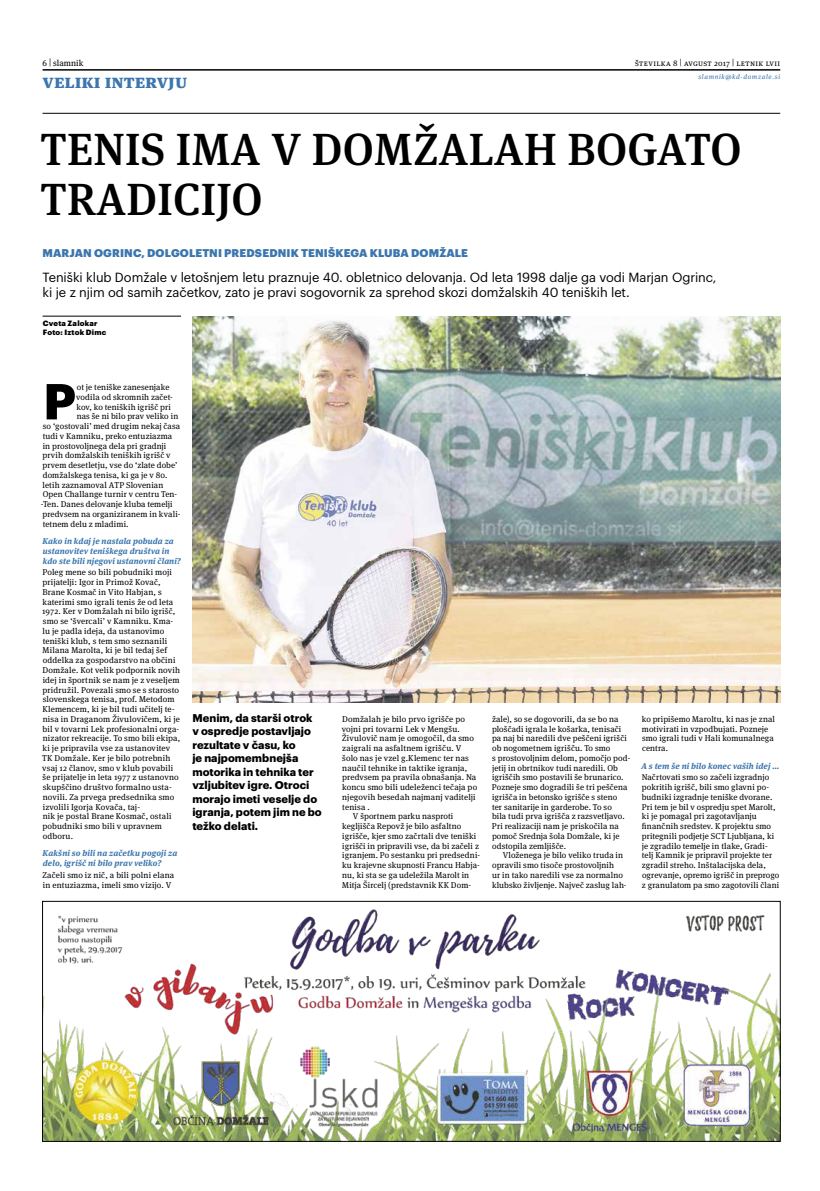
<style>
.page{position:relative;width:820px;height:1191px;background:#fff}
.page>*{position:absolute;margin:0;border:0;box-sizing:border-box;transform-origin:0 0}
.t1{font:700 49.4px "Graphik";color:#000}
.t2{font:500 45px/50px "Meta Serif Pro";letter-spacing:.01em;color:#000}
.t3{font:900 18px "Meta Serif Pro";color:#3b76ae}
.t4{font:13px/15px "Graphik";letter-spacing:-.01em;color:#000}
.t5{font:700 11px/13.5px "Graphik";letter-spacing:.005em;color:#000}
.t6{font:900 11px "Graphik";letter-spacing:.01em;color:#3b76ae}
.t7{font:8.7px "Meta Serif Pro";color:#000}
.t8{font:8.5px/9.7px "Meta Serif Pro";letter-spacing:.01em;color:#000}
.t9{font:italic 700 8.5px/9.7px "Meta Serif Pro";letter-spacing:.01em;color:#3b76ae}
.t10{font:8.2px "Meta Serif Pro";letter-spacing:.045em;color:#000}
.t11{font:900 7.5px/9.8px "Graphik";letter-spacing:.025em;color:#000}
.t12{font:italic 6.8px "Meta Serif Pro";letter-spacing:.09em;color:#3b76ae}
</style>
<div class="page">
<hr style="left:43px;top:69px;width:737px;height:2px;background:#000">
<hr style="left:43px;top:113px;width:737px;height:1px;background:#000">
<hr style="left:43px;top:316px;width:138px;height:1px;background:#000">
<img style="left:192px;top:316px;width:588px;height:386px">
<img style="left:44px;top:909px;width:734px;height:230px">
<div style="left:42px;top:901px;width:738px;height:240px;border:1px solid #000"></div>
<p class="t7" style="left:43px;top:56px;width:42px">6 | slamnik</p>
<p class="t10" style="left:634px;top:57px;width:147px">številka 8 | avgust 2017 | letnik lvii</p>
<p class="t12" style="left:698px;top:71px;width:83px">slamnik@kd-domzale.si</p>
<h3 class="t3" style="left:43px;top:67px;width:146px">veliki intervju</h3>
<h2 class="t2" style="left:40px;top:121px;width:702px">TENIS IMA V DOMŽALAH BOGATO<br>TRADICIJO</h2>
<p class="t6" style="left:43px;top:244px;width:427px">MARJAN OGRINC, DOLGOLETNI PREDSEDNIK TENIŠKEGA KLUBA DOMŽALE</p>
<h3 class="t4" style="left:43px;top:268px;width:675px">Teniški klub Domžale v letošnjem letu praznuje 40. obletnico delovanja. Od leta 1998 dalje ga vodi Marjan Ogrinc, ki je z njim od samih začetkov, zato je pravi sogovornik za sprehod skozi domžalskih 40 teniških let.</h3>
<p class="t11" style="left:43px;top:317px;width:65px">Cveta Zalokar<br>Foto: Iztok Dimc</p>
<h1 class="t1" style="left:43px;top:363px;width:34px">P</h1>
<p class="t8" style="left:77px;top:382px;width:94px">ot je teniške zanesenjake</p>
<p class="t8" style="left:76px;top:392px;width:98px">vodila od skromnih začet-</p>
<p class="t8" style="left:77px;top:401px;width:96px">kov, ko teniških igrišč pri</p>
<p class="t8" style="left:77px;top:411px;width:103px">nas še ni bilo prav veliko in</p>
<p class="t8" style="left:43px;top:421px;width:139px">so ‘gostovali’ med drugim nekaj časa</p>
<p class="t8" style="left:43px;top:431px;width:131px">tudi v Kamniku, preko entuziazma</p>
<p class="t8" style="left:43px;top:440px;width:125px">in prostovoljnega dela pri gradnji</p>
<p class="t8" style="left:43px;top:450px;width:129px">prvih domžalskih teniških igrišč v</p>
<p class="t8" style="left:43px;top:460px;width:136px">prvem desetletju, vse do ‘zlate dobe’</p>
<p class="t8" style="left:43px;top:470px;width:126px">domžalskega tenisa, ki ga je v 80.</p>
<p class="t8" style="left:43px;top:479px;width:122px">letih zaznamoval ATP Slovenian</p>
<p class="t8" style="left:43px;top:489px;width:136px">Open Challange turnir v centru Ten-</p>
<p class="t8" style="left:41px;top:499px;width:133px">-Ten. Danes delovanje kluba temelji</p>
<p class="t8" style="left:43px;top:509px;width:139px">predvsem na organiziranem in kvali-</p>
<p class="t8" style="left:43px;top:518px;width:87px">tetnem delu z mladimi.</p>
<p class="t9" style="left:43px;top:535px;width:140px">Kako in kdaj je nastala pobuda za ustanovitev teniškega društva in kdo ste bili njegovi ustanovni člani?</p>
<p class="t8" style="left:42px;top:567px;width:140px">Poleg mene so bili pobudniki moji prijatelji: Igor in Primož Kovač, Brane Kosmač in Vito Habjan, s katerimi smo igrali tenis že od leta 1972. Ker v Domžalah ni bilo igrišč, smo se ‘švercali’ v Kamniku. Kma&shy;lu je padla ideja, da ustanovimo teniški klub, s tem smo seznanili Milana Marolta, ki je bil tedaj šef oddelka za gospodarstvo na občini Domžale. Kot velik podpornik novih idej in športnik se nam je z veseljem pridružil. Povezali smo se s starosto slovenskega tenisa, prof. Metodom Klemencem, ki je bil tudi učitelj te&shy;nisa in Draganom Živulovičem, ki je bil v tovarni Lek profesionalni orga&shy;nizator rekreacije. To smo bili ekipa, ki je pripravila vse za ustanovitev TK Domžale. Ker je bilo potrebnih vsaj 12 članov, smo v klub povabili še prijatelje in leta 1977 z ustanovno skupščino društvo formalno usta&shy;novili. Za prvega predsednika smo izvolili Igorja Kovača, taj-<br>nik je postal Brane Kosmač, ostali pobudniki smo bili v upravnem odboru.</p>
<p class="t9" style="left:43px;top:847px;width:136px">Kakšni so bili na začetku pogoji za delo, igrišč ni bilo prav veliko?</p>
<p class="t8" style="left:43px;top:869px;width:133px">Začeli smo iz nič, a bili polni elana in entuziazma, imeli smo vizijo. V</p>
<p class="t5" style="left:192px;top:710px;width:131px">Menim, da starši otrok v ospredje postavljajo rezultate v času, ko<br>je najpomembnejša motorika in tehnika ter vzljubitev igre. Otroci morajo imeti veselje do igranja, potem jim ne bo težko delati.</p>
<p class="t8" style="left:342px;top:713px;width:124px">Domžalah je bilo prvo igrišče po</p>
<p class="t8" style="left:342px;top:723px;width:119px">vojni pri tovarni Lek v Mengšu.</p>
<p class="t8" style="left:342px;top:733px;width:133px">Živulovič nam je omogočil, da smo</p>
<p class="t8" style="left:342px;top:743px;width:121px">zaigrali na asfaltnem igrišču. V</p>
<p class="t8" style="left:342px;top:752px;width:128px">šolo nas je vzel g.Klemenc ter nas</p>
<p class="t8" style="left:342px;top:762px;width:126px">naučil tehnike in taktike igranja,</p>
<p class="t8" style="left:342px;top:772px;width:136px">predvsem pa pravila obnašanja. Na</p>
<p class="t8" style="left:342px;top:782px;width:136px">koncu smo bili udeleženci tečaja po</p>
<p class="t8" style="left:342px;top:791px;width:135px">njegovih besedah najmanj vaditelji</p>
<p class="t8" style="left:342px;top:801px;width:29px">tenisa .</p>
<p class="t8" style="left:353px;top:811px;width:102px">V športnem parku nasproti</p>
<p class="t8" style="left:342px;top:821px;width:120px">kegljišča Repovž je bilo asfaltno</p>
<p class="t8" style="left:342px;top:830px;width:135px">igrišče, kjer smo začrtali dve teniški</p>
<p class="t8" style="left:342px;top:840px;width:138px">igrišči in pripravili vse, da bi začeli z</p>
<p class="t8" style="left:342px;top:850px;width:139px">igranjem. Po sestanku pri predsedni-</p>
<p class="t8" style="left:342px;top:860px;width:139px">ku krajevne skupnosti Francu Habja-</p>
<p class="t8" style="left:342px;top:869px;width:128px">nu, ki sta se ga udeležila Marolt in</p>
<p class="t8" style="left:342px;top:879px;width:130px">Mitja Šircelj (predstavnik KK Dom-</p>
<p class="t8" style="left:491px;top:713px;width:140px">žale), so se dogovorili, da se bo na ploščadi igrala le košarka, tenisači pa naj bi naredili dve peščeni igrišči ob nogometnem igrišču. To smo<br>s prostovoljnim delom, pomočjo pod&shy;jetij in obrtnikov tudi naredili. Ob igriščih smo postavili še brunarico.<br>Pozneje smo dogradili še tri peščena igrišča in betonsko igrišče s steno<br>ter sanitarije in garderobe. To so<br>bila tudi prva igrišča z razsvetljavo.<br>Pri realizaciji nam je priskočila na pomoč Srednja šola Domžale, ki je odstopila zemljišče.</p>
<p class="t8" style="left:492px;top:850px;width:136px;text-indent:11px">Vloženega je bilo veliko truda in opravili smo tisoče prostovoljnih<br>ur in tako naredili vse za normalno klubsko življenje. Največ zaslug lah-</p>
<p class="t8" style="left:641px;top:713px;width:135px">ko pripišemo Maroltu, ki nas je znal motivirati in vzpodbujati. Pozneje smo igrali tudi v Hali komunalnega centra.</p>
<p class="t9" style="left:641px;top:760px;width:139px">A s tem še ni bilo konec vaših idej …</p>
<p class="t8" style="left:641px;top:772px;width:139px">Načrtovati smo so začeli izgradnjo pokritih igrišč, bili smo glavni po&shy;budniki izgradnje teniške dvorane.<br>Pri tem je bil v ospredju spet Marolt, ki je pomagal pri zagotavljanju finančnih sredstev. K projektu smo pritegnili podjetje SCT Ljubljana, ki je zgradilo temelje in tlake, Gradi&shy;telj Kamnik je pripravil projekte ter zgradil streho. Inštalacijska dela, ogrevanje, opremo igrišč in preprogo z granulatom pa smo zagotovili člani</p>
</div>
